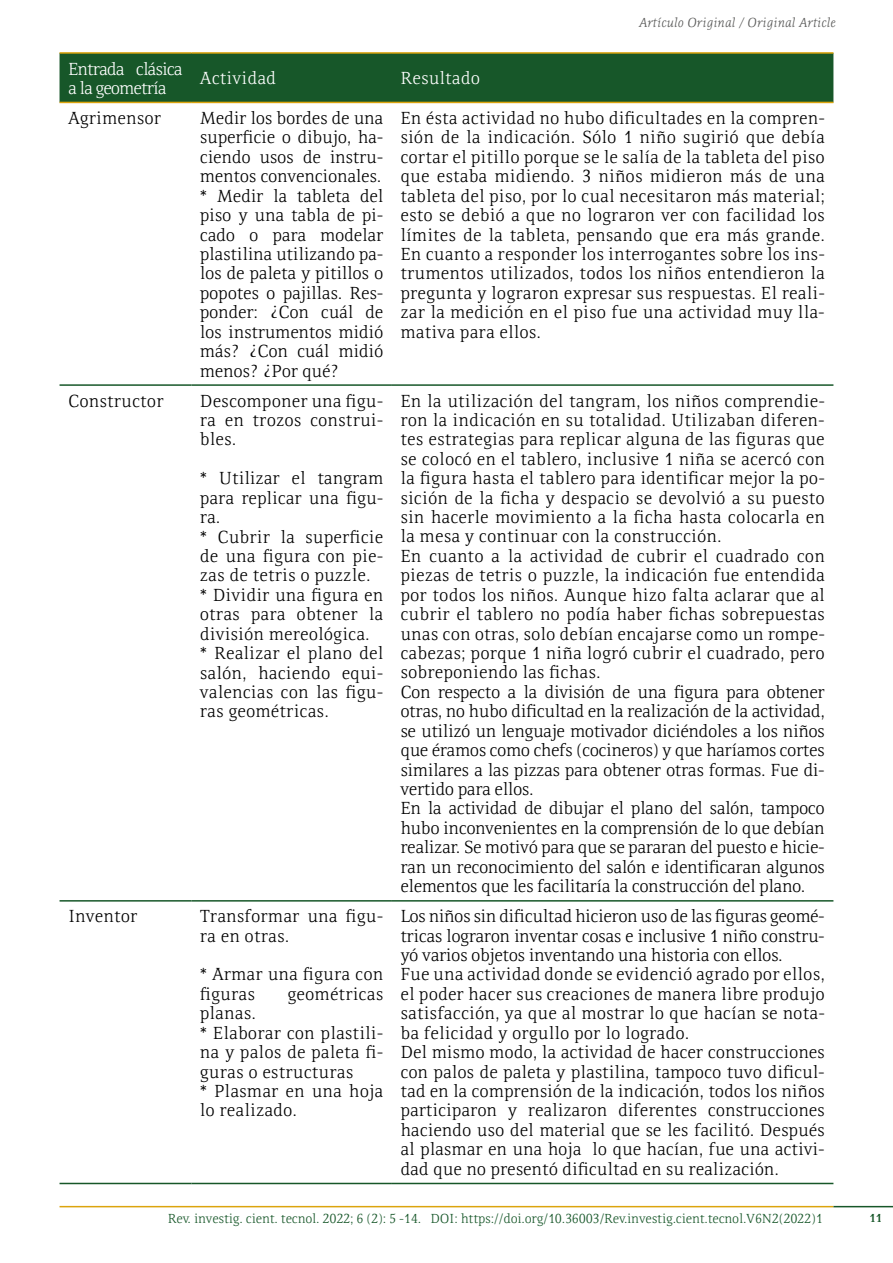
<style>
.page{position:relative;width:893px;height:1263px;background:#fff}
.page>*{position:absolute;margin:0;border:0;box-sizing:border-box;transform-origin:0 0}
.t1{font:300 18px/19.4px "Resavska ITC Std";color:#000}
.t2{font:300 18px/19.4px "Resavska ITC Std";letter-spacing:-.06em;color:#fff}
.t3{font:300 18px "Resavska ITC Std";color:#fff}
.t4{font:300 13.5px "Resavska ITC Std";letter-spacing:-.02em;color:#175729}
.t5{font:italic 300 13.5px "Resavska ITC Std";color:#575756}
.t6{font:700 12px "Resavska ITC Std";color:#175729}
</style>
<div class="page">
<hr style="left:60px;top:1206px;width:773px;height:1px;background:#dca40d">
<hr style="left:833px;top:1206px;width:60px;height:1px;background:#175729">
<div style="left:60px;top:54px;width:773px;height:48px;background:#175729"></div>
<hr style="left:60px;top:52px;width:131px;height:2px;background:#dca40d">
<hr style="left:191px;top:52px;width:201px;height:2px;background:#dca40d">
<hr style="left:392px;top:52px;width:441px;height:2px;background:#dca40d">
<hr style="left:60px;top:102px;width:131px;height:1px;background:#dca40d">
<hr style="left:191px;top:102px;width:201px;height:1px;background:#dca40d">
<hr style="left:392px;top:102px;width:441px;height:1px;background:#dca40d">
<hr style="left:60px;top:384px;width:131px;height:2px;background:#175729">
<hr style="left:191px;top:384px;width:201px;height:2px;background:#175729">
<hr style="left:392px;top:384px;width:441px;height:2px;background:#175729">
<hr style="left:60px;top:900px;width:131px;height:1px;background:#175729">
<hr style="left:191px;top:900px;width:201px;height:1px;background:#175729">
<hr style="left:392px;top:900px;width:441px;height:1px;background:#175729">
<hr style="left:60px;top:1183px;width:131px;height:1px;background:#175729">
<hr style="left:191px;top:1183px;width:201px;height:1px;background:#175729">
<hr style="left:392px;top:1183px;width:441px;height:1px;background:#175729">
<p class="t5" style="left:639px;top:15px;width:198px">Artículo Original / Original Article</p>
<p class="t2" style="left:68px;top:59px;width:116px">Entrada clásica a la geometría</p>
<p class="t3" style="left:200px;top:68px;width:78px">Actividad</p>
<p class="t3" style="left:400px;top:68px;width:81px">Resultado</p>
<p class="t1" style="left:68px;top:108px;width:95px">Agrimensor</p>
<p class="t1" style="left:200px;top:108px;width:185px;text-align:justify">Medir los bordes de una superficie o dibujo, ha&shy;ciendo usos de instru&shy;mentos convencionales. * Medir la tableta del piso y una tabla de pi&shy;cado o para modelar plastilina utilizando pa&shy;los de paleta y pitillos o popotes o pajillas. Res&shy;ponder: ¿Con cuál de los instrumentos midió más? ¿Con cuál midió menos? ¿Por qué?</p>
<p class="t1" style="left:400px;top:108px;width:426px;text-align:justify">En ésta actividad no hubo dificultades en la compren&shy;sión de la indicación. Sólo 1 niño sugirió que debía cortar el pitillo porque se le salía de la tableta del piso que estaba midiendo. 3 niños midieron más de una tableta del piso, por lo cual necesitaron más material; esto se debió a que no lograron ver con facilidad los límites de la tableta, pensando que era más grande.<br>En cuanto a responder los interrogantes sobre los ins&shy;trumentos utilizados, todos los niños entendieron la pregunta y lograron expresar sus respuestas. El reali&shy;zar la medición en el piso fue una actividad muy lla&shy;mativa para ellos.</p>
<p class="t1" style="left:68px;top:391px;width:97px">Constructor</p>
<p class="t1" style="left:200px;top:391px;width:185px;text-align:justify">Descomponer una figu&shy;ra en trozos construi&shy;bles.</p>
<p class="t1" style="left:200px;top:469px;width:185px">* Utilizar el tangram para replicar una figu&shy;ra.<br>* Cubrir la superficie de una figura con pie&shy;zas de tetris o puzzle.<br>* Dividir una figura en otras para obtener la división mereológica.<br>* Realizar el plano del salón, haciendo equi&shy;valencias con las figu&shy;ras geométricas.</p>
<p class="t1" style="left:400px;top:391px;width:426px">En la utilización del tangram, los niños comprendie&shy;ron la indicación en su totalidad. Utilizaban diferen&shy;tes estrategias para replicar alguna de las figuras que se colocó en el tablero, inclusive 1 niña se acercó con la figura hasta el tablero para identificar mejor la po&shy;sición de la ficha y despacio se devolvió a su puesto sin hacerle movimiento a la ficha hasta colocarla en la mesa y continuar con la construcción.<br>En cuanto a la actividad de cubrir el cuadrado con piezas de tetris o puzzle, la indicación fue entendida por todos los niños. Aunque hizo falta aclarar que al cubrir el tablero no podía haber fichas sobrepuestas unas con otras, solo debían encajarse como un rompe&shy;cabezas; porque 1 niña logró cubrir el cuadrado, pero sobreponiendo las fichas.<br>Con respecto a la división de una figura para obtener otras, no hubo dificultad en la realización de la actividad, se utilizó un lenguaje motivador diciéndoles a los niños que éramos como chefs (cocineros) y que haríamos cortes similares a las pizzas para obtener otras formas. Fue di&shy;vertido para ellos.<br>En la actividad de dibujar el plano del salón, tampoco hubo inconvenientes en la comprensión de lo que debían realizar. Se motivó para que se pararan del puesto e hicie&shy;ran un reconocimiento del salón e identificaran algunos elementos que les facilitaría la construcción del plano.</p>
<p class="t1" style="left:68px;top:906px;width:71px">Inventor</p>
<p class="t1" style="left:200px;top:906px;width:185px">Transformar una figu&shy;ra en otras.</p>
<p class="t1" style="left:200px;top:965px;width:185px">* Armar una figura con figuras</p>
<p class="t1" style="left:288px;top:984px;width:97px">geométricas</p>
<p class="t1" style="left:200px;top:1004px;width:185px">planas.<br>* Elaborar con plastili&shy;na y palos de paleta fi&shy;guras o estructuras<br>* Plasmar en una hoja lo realizado.</p>
<p class="t1" style="left:400px;top:906px;width:426px">Los niños sin dificultad hicieron uso de las figuras geomé&shy;tricas lograron inventar cosas e inclusive 1 niño constru&shy;yó varios objetos inventando una historia con ellos.<br>Fue una actividad donde se evidenció agrado por ellos, el poder hacer sus creaciones de manera libre produjo satisfacción, ya que al mostrar lo que hacían se nota&shy;ba felicidad y orgullo por lo logrado.<br>Del mismo modo, la actividad de hacer construcciones con palos de paleta y plastilina, tampoco tuvo dificul&shy;tad en la comprensión de la indicación, todos los niños participaron y realizaron diferentes construcciones haciendo uso del material que se les facilitó. Después al plasmar en una hoja lo que hacían, fue una activi&shy;dad que no presentó dificultad en su realización.</p>
<p class="t4" style="left:168px;top:1211px;width:656px">Rev. investig. cient. tecnol. 2022; 6 (2): 5 -14. DOI: https://doi.org/10.36003/Rev.investig.cient.tecnol.V6N2(2022)1</p>
<p class="t6" style="left:869px;top:1211px;width:14px">11</p>
</div>
